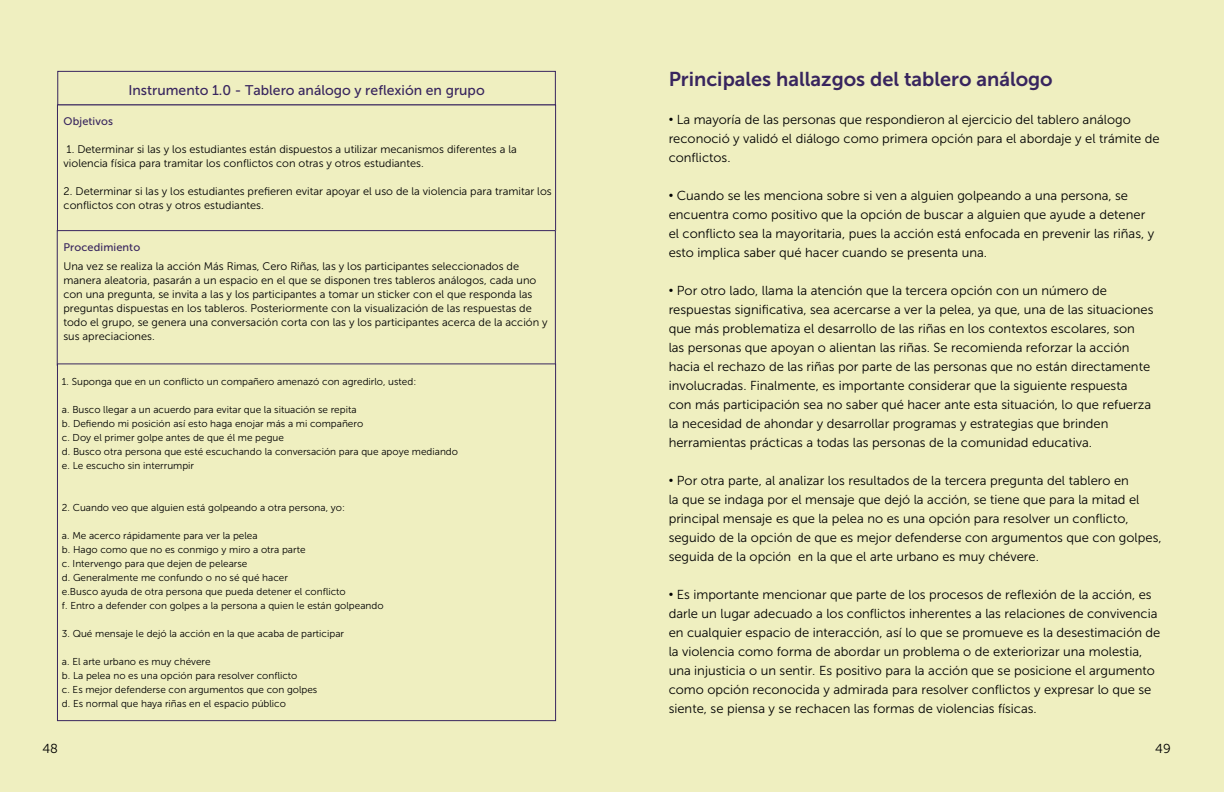
<style>
.page{position:relative;width:1224px;height:792px;background:#efefc0}
.page>*{position:absolute;margin:0;border:0;box-sizing:border-box;transform-origin:0 0}
.t1{font:20px "Museo Sans 700";color:#38255e}
.t2{font:14px "Museo Sans 500";color:#38255e}
.t3{font:13px/19px "Museo Sans 300";color:#000}
.t4{font:11px/14px "Museo Sans 300";color:#000}
.t5{font:11px "Museo Sans 500";letter-spacing:.01em;color:#38255e}
.t6{font:10px/14px "Museo Sans 300";color:#000}
.s1{font-family:"Arial"}
</style>
<div class="page">
<div style="left:57px;top:71px;width:499px;height:34px;border:1px solid #38255e"></div>
<div style="left:57px;top:104px;width:499px;height:127px;border:1px solid #38255e"></div>
<div style="left:57px;top:230px;width:499px;height:136px;border:1px solid #38255e"></div>
<div style="left:57px;top:363px;width:499px;height:358px;background:#efefc0;border:1px solid #38255e"></div>
<p class="t2" style="left:128px;top:83px;width:358px">Instrumento 1.0 - Tablero análogo y reflexión en grupo</p>
<p class="t5" style="left:64px;top:116px;width:51px">Objetivos</p>
<p class="t4" style="left:64px;top:143px;width:455px">1. Determinar si las y los estudiantes están dispuestos a utilizar mecanismos diferentes a la violencia física para tramitar los conflictos con otras y otros estudiantes.</p>
<p class="t4" style="left:64px;top:185px;width:490px">2. Determinar si las y los estudiantes prefieren evitar apoyar el uso de la violencia para tramitar los conflictos con otras y otros estudiantes.</p>
<p class="t5" style="left:63px;top:241px;width:78px">Procedimiento</p>
<p class="t4" style="left:63px;top:259px;width:486px">Una vez se realiza la acción Más Rimas, Cero Riñas, las y los participantes seleccionados de manera aleatoria, pasarán a un espacio en el que se disponen tres tableros análogos, cada uno con una pregunta, se invita a las y los participantes a tomar un sticker con el que responda las preguntas dispuestas en los tableros. Posteriormente con la visualización de las respuestas de todo el grupo, se genera una conversación corta con las y los participantes acerca de la acción y sus apreciaciones.</p>
<p class="t6" style="left:62px;top:374px;width:356px">1. Suponga que en un conflicto un compañero amenazó con agredirlo, usted:</p>
<p class="t6" style="left:62px;top:402px;width:398px">a. Busco llegar a un acuerdo para evitar que la situación se repita<br>b. Defiendo mi posición así esto haga enojar más a mi compañero<br>c. Doy el primer golpe antes de que él me pegue<br>d. Busco otra persona que esté escuchando la conversación para que apoye mediando e. Le escucho sin interrumpir</p>
<p class="t6" style="left:62px;top:500px;width:285px">2. Cuando veo que alguien está golpeando a otra persona, yo:</p>
<p class="t6" style="left:62px;top:528px;width:323px">a. Me acerco rápidamente para ver la pelea<br>b. Hago como que no es conmigo y miro a otra parte<br>c. Intervengo para que dejen de pelearse<br>d. Generalmente me confundo o no sé qué hacer<br>e.Busco ayuda de otra persona que pueda detener el conflicto<br>f. Entro a defender con golpes a la persona a quien le están golpeando</p>
<p class="t6" style="left:62px;top:626px;width:284px">3. Qué mensaje le dejó la acción en la que acaba de participar</p>
<p class="t6" style="left:62px;top:654px;width:257px">a. El arte urbano es muy chévere<br>b. La pelea no es una opción para resolver conflicto<br>c. Es mejor defenderse con argumentos que con golpes d. Es normal que haya riñas en el espacio público</p>
<p class="t3" style="left:43px;top:739px;width:17px">48</p>
<h1 class="t1" style="left:669px;top:68px;width:386px">Principales hallazgos del tablero análogo</h1>
<p class="t3" style="left:669px;top:110px;width:492px"><span class="s1">•</span> La mayoría de las personas que respondieron al ejercicio del tablero análogo reconoció y validó el diálogo como primera opción para el abordaje y el trámite de conflictos.</p>
<p class="t3" style="left:669px;top:186px;width:487px"><span class="s1">•</span> Cuando se les menciona sobre si ven a alguien golpeando a una persona, se encuentra como positivo que la opción de buscar a alguien que ayude a detener el conflicto sea la mayoritaria, pues la acción está enfocada en prevenir las riñas, y esto implica saber qué hacer cuando se presenta una.</p>
<p class="t3" style="left:669px;top:281px;width:486px"><span class="s1">•</span> Por otro lado, llama la atención que la tercera opción con un número de respuestas significativa, sea acercarse a ver la pelea, ya que, una de las situaciones que más problematiza el desarrollo de las riñas en los contextos escolares, son las personas que apoyan o alientan las riñas. Se recomienda reforzar la acción hacia el rechazo de las riñas por parte de las personas que no están directamente involucradas. Finalmente, es importante considerar que la siguiente respuesta con más participación sea no saber qué hacer ante esta situación, lo que refuerza la necesidad de ahondar y desarrollar programas y estrategias que brinden herramientas prácticas a todas las personas de la comunidad educativa.</p>
<p class="t3" style="left:669px;top:471px;width:494px"><span class="s1">•</span> Por otra parte, al analizar los resultados de la tercera pregunta del tablero en<br>la que se indaga por el mensaje que dejó la acción, se tiene que para la mitad el principal mensaje es que la pelea no es una opción para resolver un conflicto, seguido de la opción de que es mejor defenderse con argumentos que con golpes, seguida de la opción en la que el arte urbano es muy chévere.</p>
<p class="t3" style="left:669px;top:585px;width:493px"><span class="s1">•</span> Es importante mencionar que parte de los procesos de reflexión de la acción, es darle un lugar adecuado a los conflictos inherentes a las relaciones de convivencia en cualquier espacio de interacción, así lo que se promueve es la desestimación de la violencia como forma de abordar un problema o de exteriorizar una molestia, una injusticia o un sentir. Es positivo para la acción que se posicione el argumento como opción reconocida y admirada para resolver conflictos y expresar lo que se siente, se piensa y se rechacen las formas de violencias físicas.</p>
<p class="t3" style="left:1155px;top:739px;width:17px">49</p>
</div>
